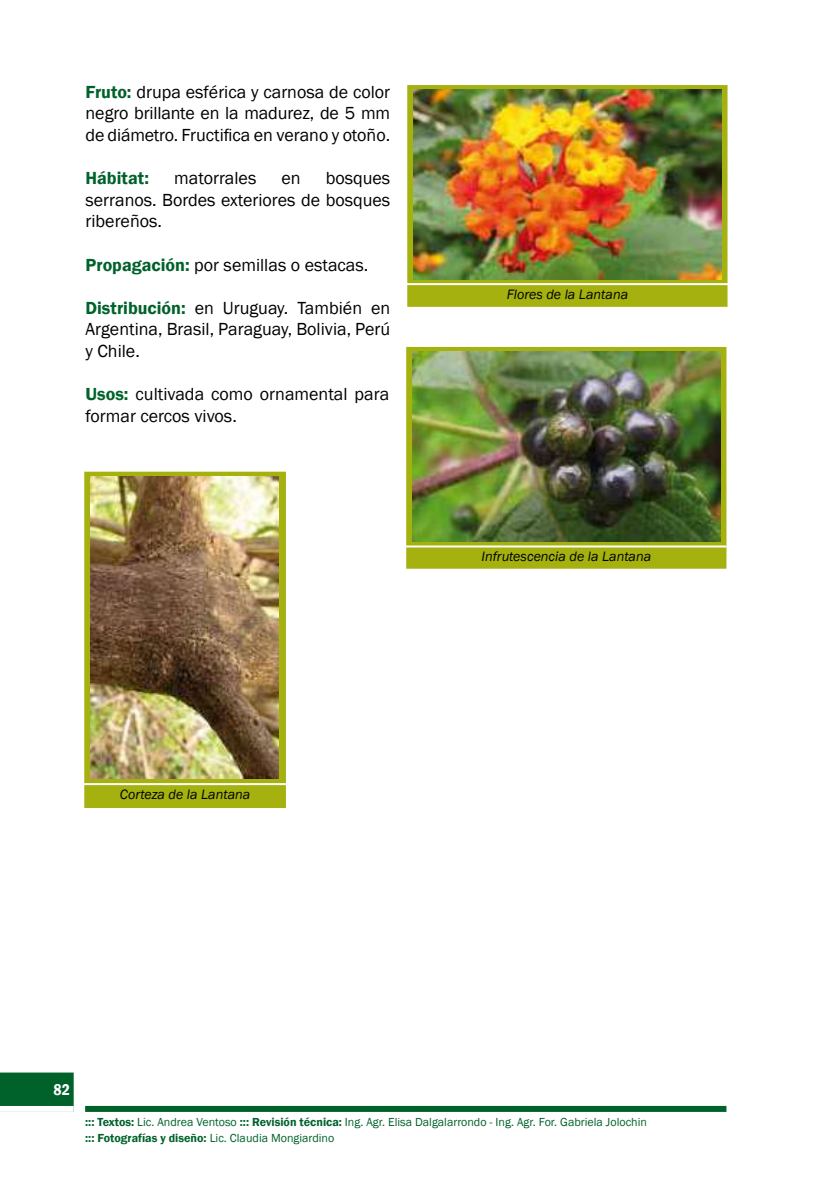
<style>
.page{position:relative;width:840px;height:1191px;background:#fff}
.page>*{position:absolute;margin:0;border:0;box-sizing:border-box;transform-origin:0 0}
.t1{font:18px/21.6px "Franklin Gothic";color:#000;text-align:justify}
.t2{font:600 18px "Franklin Gothic";color:#00622b}
.t3{font:600 condensed 16px "Franklin Gothic";color:#fff}
.t4{font:italic 14px "Franklin Gothic";color:#000}
.t5{font:12px/16px "Franklin Gothic";color:#00622b}
.s1{font-weight:600;color:#00622b}
.s2{font-weight:600}
</style>
<div class="page">
<div style="left:85px;top:1106px;width:641px;height:6px;background:#00622b"></div>
<svg style="left:0;top:1072px;width:74px;height:40px;background:#2a7c4e"></svg>
<div style="left:84px;top:471px;width:202px;height:337px;background:#a4b10f;border:2px solid #a4b10f"></div>
<img style="left:90px;top:476px;width:188px;height:302px">
<div style="left:407px;top:85px;width:320px;height:222px;background:#a4b10f;border:2px solid #a4b10f"></div>
<img style="left:413px;top:90px;width:308px;height:189px">
<div style="left:406px;top:347px;width:320px;height:222px;background:#a4b10f;border:2px solid #a4b10f"></div>
<img style="left:412px;top:352px;width:308px;height:189px">
<hr style="left:406px;top:283px;width:321px;height:2px;background:#fff">
<hr style="left:405px;top:545px;width:321px;height:2px;background:#fff">
<hr style="left:84px;top:783px;width:203px;height:2px;background:#fff">
<p class="t1" style="left:85px;top:81px;width:306px"><span class="s1">Fruto:</span> drupa esférica y carnosa de color negro brillante en la madurez, de 5 mm de diámetro. Fructifica en verano y otoño.</p>
<p class="t2" style="left:85px;top:167px;width:65px">Hábitat:</p>
<p class="t1" style="left:174px;top:168px;width:84px">matorrales</p>
<p class="t1" style="left:281px;top:168px;width:21px">en</p>
<p class="t1" style="left:85px;top:168px;width:306px;text-indent:240px">bosques serranos. Bordes exteriores de bosques ribereños.</p>
<p class="t1" style="left:85px;top:254px;width:284px"><span class="s1">Propagación:</span> por semillas o estacas.</p>
<p class="t1" style="left:85px;top:297px;width:306px"><span class="s1">Distribución:</span> en Uruguay. También en Argentina, Brasil, Paraguay, Bolivia, Perú y Chile.</p>
<p class="t1" style="left:85px;top:384px;width:305px"><span class="s1">Usos:</span> cultivada como ornamental para formar cercos vivos.</p>
<p class="t4" style="left:120px;top:785px;width:132px">Corteza de la Lantana</p>
<p class="t4" style="left:506px;top:285px;width:123px">Flores de la Lantana</p>
<p class="t4" style="left:481px;top:547px;width:171px">Infrutescencia de la Lantana</p>
<p class="t3" style="left:53px;top:1079px;width:18px">82</p>
<p class="t5" style="left:85px;top:1114px;width:563px"><span class="s2">::: Textos:</span> Lic. Andrea Ventoso <span class="s2">::: Revisión técnica:</span> Ing. Agr. Elisa Dalgalarrondo - Ing. Agr. For. Gabriela Jolochin <span class="s2">::: Fotografías y diseño:</span> Lic. Claudia Mongiardino</p>
</div>
